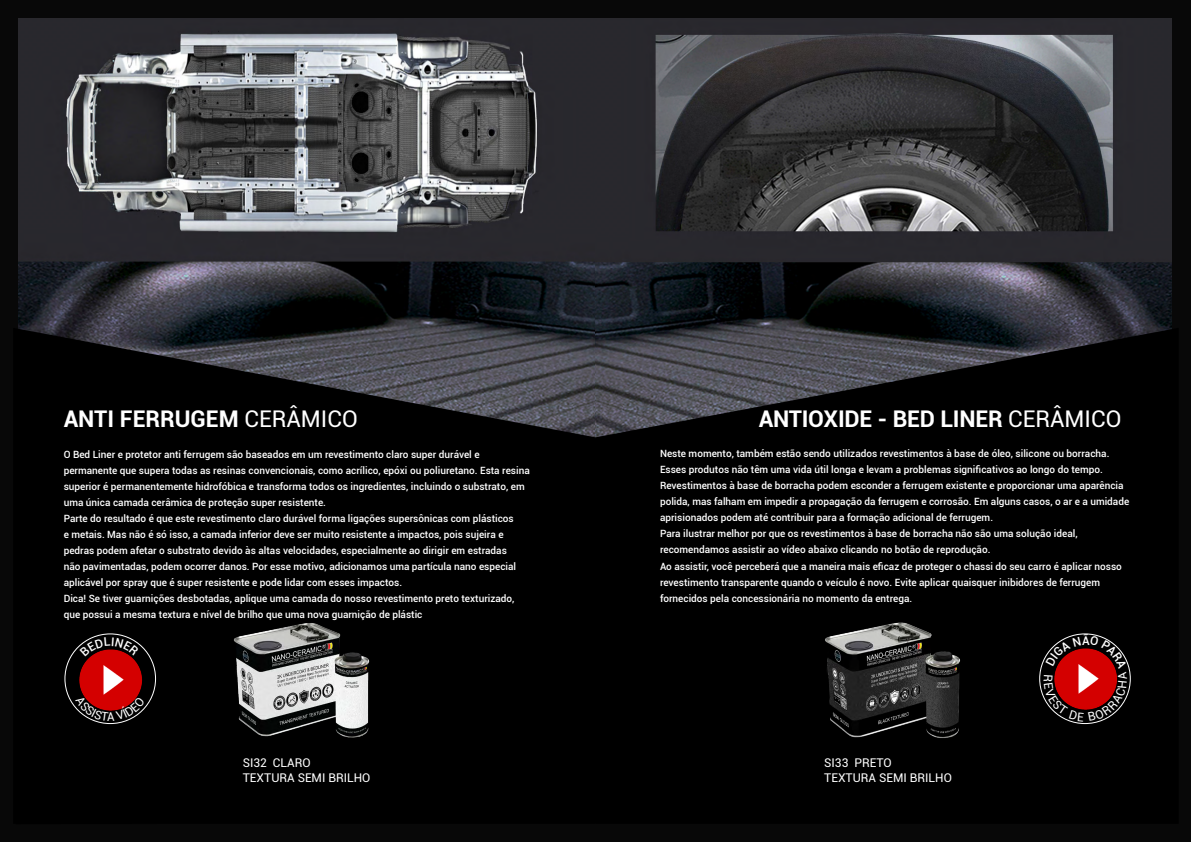
<style>
.page{position:relative;width:1191px;height:842px;background:#000}
.page>*{position:absolute;margin:0;border:0;box-sizing:border-box;transform-origin:0 0}
.t1{font:700 23px "Roboto";letter-spacing:-.01em;color:#fff}
.t2{font:12px/14.4px "Roboto";color:#fff}
.t3{font:500 12px "Roboto";color:#fff}
.t4{font:500 10px/16px "Roboto";color:#fff}
.s1{font-weight:400}
</style>
<div class="page">
<img style="left:18px;top:18px;width:577px;height:133px">
<img style="left:595px;top:18px;width:576px;height:133px">
<img style="left:18px;top:151px;width:1154px;height:573px">
<img style="left:223px;top:612px;width:156px;height:126px">
<img style="left:813px;top:612px;width:163px;height:126px">
<div style="left:65px;top:634px;width:90px;height:89px;background:#000;border-radius:50%"></div>
<img style="left:74px;top:644px;width:73px;height:71px">
<svg style="left:1043px;top:636px;width:84px;height:85px"></svg>
<svg style="left:80px;top:637px;width:59px;height:20px"></svg>
<svg style="left:75px;top:696px;width:70px;height:25px"></svg>
<h1 class="t1" style="left:64px;top:405px;width:295px">ANTI FERRUGEM <span class="s1">CERÂMICO</span></h1>
<h1 class="t1" style="left:758px;top:405px;width:364px">ANTIOXIDE - BED LINER <span class="s1">CERÂMICO</span></h1>
<p class="t4" style="left:64px;top:447px;width:467px">O Bed Liner e protetor anti ferrugem são baseados em um revestimento claro super durável e permanente que supera todas as resinas convencionais, como acrílico, epóxi ou poliuretano. Esta resina superior é permanentemente hidrofóbica e transforma todos os ingredientes, incluindo o substrato, em uma única camada cerâmica de proteção super resistente.<br>Parte do resultado é que este revestimento claro durável forma ligações supersônicas com plásticos<br>e metais. Mas não é só isso, a camada inferior deve ser muito resistente a impactos, pois sujeira e pedras podem afetar o substrato devido às altas velocidades, especialmente ao dirigir em estradas<br>não pavimentadas, podem ocorrer danos. Por esse motivo, adicionamos uma partícula nano especial aplicável por spray que é super resistente e pode lidar com esses impactos.<br>Dica! Se tiver guarnições desbotadas, aplique uma camada do nosso revestimento preto texturizado, que possui a mesma textura e nível de brilho que uma nova guarnição de plástic</p>
<p class="t4" style="left:660px;top:446px;width:471px">Neste momento, também estão sendo utilizados revestimentos à base de óleo, silicone ou borracha.<br>Esses produtos não têm uma vida útil longa e levam a problemas significativos ao longo do tempo.<br>Revestimentos à base de borracha podem esconder a ferrugem existente e proporcionar uma aparência polida, mas falham em impedir a propagação da ferrugem e corrosão. Em alguns casos, o ar e a umidade aprisionados podem até contribuir para a formação adicional de ferrugem.<br>Para ilustrar melhor por que os revestimentos à base de borracha não são uma solução ideal, recomendamos assistir ao vídeo abaixo clicando no botão de reprodução.<br>Ao assistir, você perceberá que a maneira mais eficaz de proteger o chassi do seu carro é aplicar nosso revestimento transparente quando o veículo é novo. Evite aplicar quaisquer inibidores de ferrugem fornecidos pela concessionária no momento da entrega.</p>
<p class="t3" style="left:1082px;top:633px;width:9px">Ã</p>
<p class="t2" style="left:243px;top:756px;width:129px">SI32 CLARO<br>TEXTURA SEMI BRILHO</p>
<p class="t2" style="left:824px;top:756px;width:129px">SI33 PRETO<br>TEXTURA SEMI BRILHO</p>
</div>
